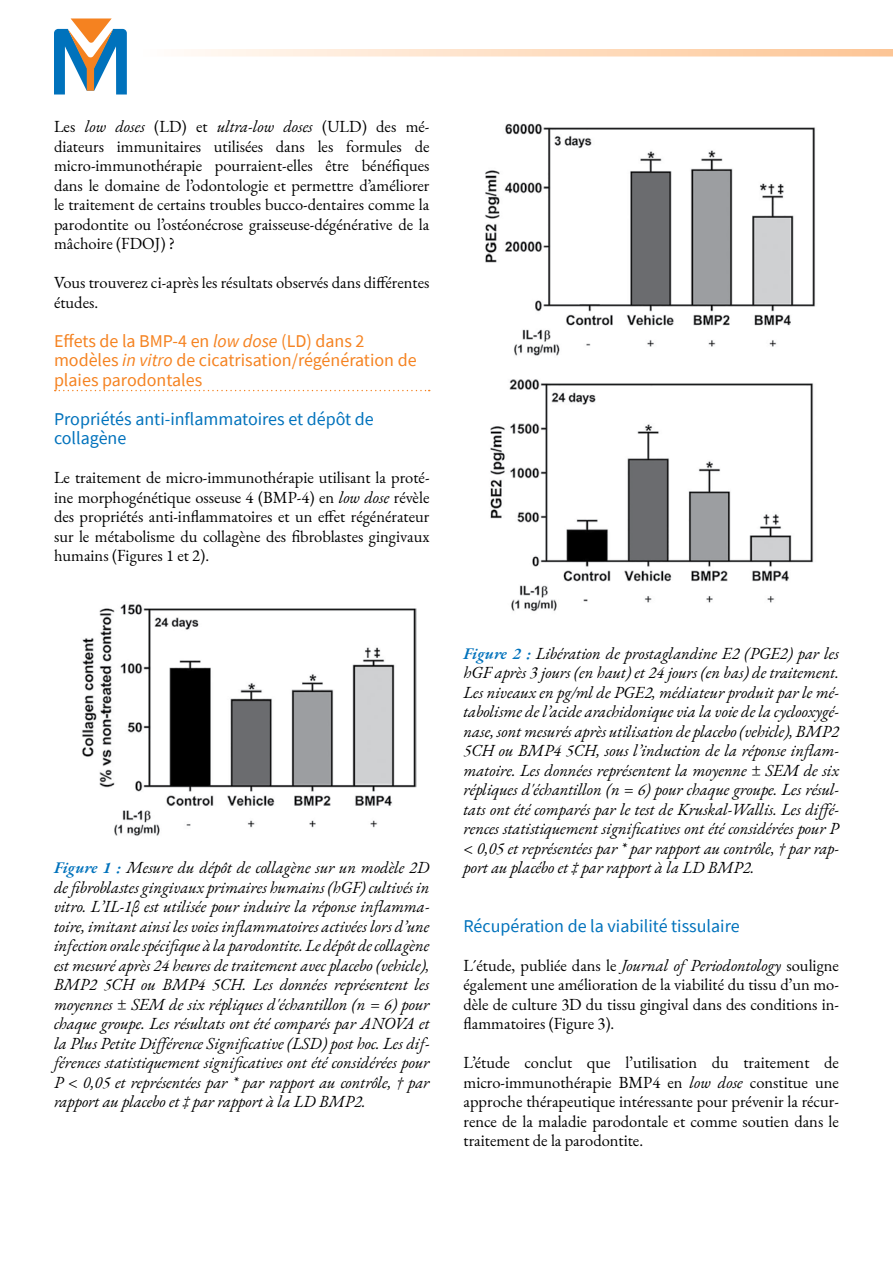
<style>
.page{position:relative;width:893px;height:1263px;background:#fff}
.page>*{position:absolute;margin:0;border:0;box-sizing:border-box;transform-origin:0 0}
.t1{font:18px/19.5px "Source Sans Pro";color:#f58220}
.t2{font:18px/19.5px "Source Sans Pro";color:#0072bc}
.t3{font:italic 16.5px/19.5px "EB Garamond";color:#000;text-align:justify}
.t4{font:16.5px/19.5px "EB Garamond";color:#000;text-align:justify}
.s1{font-style:italic}
.s2{font-weight:600;color:#0072bc}
</style>
<div class="page">
<svg style="left:55px;top:390px;width:375px;height:1px"></svg>
<img style="left:81px;top:604px;width:335px;height:232px">
<img style="left:485px;top:123px;width:330px;height:233px">
<img style="left:490px;top:379px;width:324px;height:233px">
<svg style="left:184px;top:49px;width:709px;height:7px;background:#fedec2"></svg>
<svg style="left:54px;top:18px;width:73px;height:76px"></svg>
<p class="t4" style="left:54px;top:119px;width:377px">Les <span class="s1">low doses</span> (LD) et <span class="s1">ultra-low doses</span> (ULD) des mé&shy;diateurs immunitaires utilisées dans les formules de micro-immunothérapie pourraient-elles être bénéfiques dans le domaine de l’odontologie et permettre d’améliorer le traitement de certains troubles bucco-dentaires comme la parodontite ou l’ostéonécrose graisseuse-dégénérative de la mâchoire (FDOJ) ?</p>
<p class="t4" style="left:54px;top:273px;width:377px">Vous trouverez ci-après les résultats observés dans différentes études.</p>
<p class="t1" style="left:54px;top:331px;width:364px">Effets de la BMP-4 en <span class="s1">low dose</span> (LD) dans 2 modèles <span class="s1">in vitro</span> de cicatrisation/régénération de plaies parodontales</p>
<p class="t2" style="left:54px;top:409px;width:321px">Propriétés anti-inflammatoires et dépôt de collagène</p>
<p class="t4" style="left:54px;top:470px;width:377px">Le traitement de micro-immunothérapie utilisant la proté&shy;ine morphogénétique osseuse 4 (BMP-4) en <span class="s1">low dose</span> révèle des propriétés anti-inflammatoires et un effet régénérateur sur le métabolisme du collagène des fibroblastes gingivaux humains (Figures 1 et 2).</p>
<p class="t3" style="left:54px;top:860px;width:377px"><span class="s2">Figure 1 :</span> Mesure du dépôt de collagène sur un modèle 2D de fibroblastes gingivaux primaires humains (hGF) cultivés in vitro. L’IL-1β est utilisée pour induire la réponse inflamma&shy;toire, imitant ainsi les voies inflammatoires activées lors d’une infection orale spécifique à la parodontite. Le dépôt de collagène est mesuré après 24 heures de traitement avec placebo (vehicle), BMP2 5CH ou BMP4 5CH. Les données représentent les moyennes ± SEM de six répliques d'échantillon (n = 6) pour chaque groupe. Les résultats ont été comparés par ANOVA et la Plus Petite Différence Significative (LSD) post hoc. Les dif&shy;férences statistiquement significatives ont été considérées pour P &lt; 0,05 et représentées par * par rapport au contrôle, † par rapport au placebo et ‡ par rapport à la LD BMP2.</p>
<p class="t3" style="left:463px;top:643px;width:377px"><span class="s2">Figure 2 :</span> Libération de prostaglandine E2 (PGE2) par les hGF après 3 jours (en haut) et 24 jours (en bas) de traitement.<br>Les niveaux en pg/ml de PGE2, médiateur produit par le mé&shy;tabolisme de l’acide arachidonique via la voie de la cyclooxygé&shy;nase, sont mesurés après utilisation de placebo (vehicle), BMP2<br>5CH ou BMP4 5CH, sous l’induction de la réponse inflam&shy;matoire. Les données représentent la moyenne ± SEM de six répliques d'échantillon (n = 6) pour chaque groupe. Les résul&shy;tats ont été comparés par le test de Kruskal-Wallis. Les diffé&shy;rences statistiquement significatives ont été considérées pour P &lt; 0,05 et représentées par * par rapport au contrôle, † par rap&shy;port au placébo et ‡ par rapport à la LD BMP2.</p>
<p class="t2" style="left:463px;top:916px;width:278px">Récupération de la viabilité tissulaire</p>
<p class="t4" style="left:463px;top:957px;width:377px">L´étude, publiée dans le <span class="s1">Journal of Periodontology</span> souligne également une amélioration de la viabilité du tissu d’un mo&shy;dèle de culture 3D du tissu gingival dans des conditions in&shy;flammatoires (Figure 3).</p>
<p class="t4" style="left:463px;top:1053px;width:377px">L’étude conclut que l’utilisation du traitement de micro-immunothérapie BMP4 en <span class="s1">low dose</span> constitue une approche thérapeutique intéressante pour prévenir la récur&shy;rence de la maladie parodontale et comme soutien dans le traitement de la parodontite.</p>
</div>
